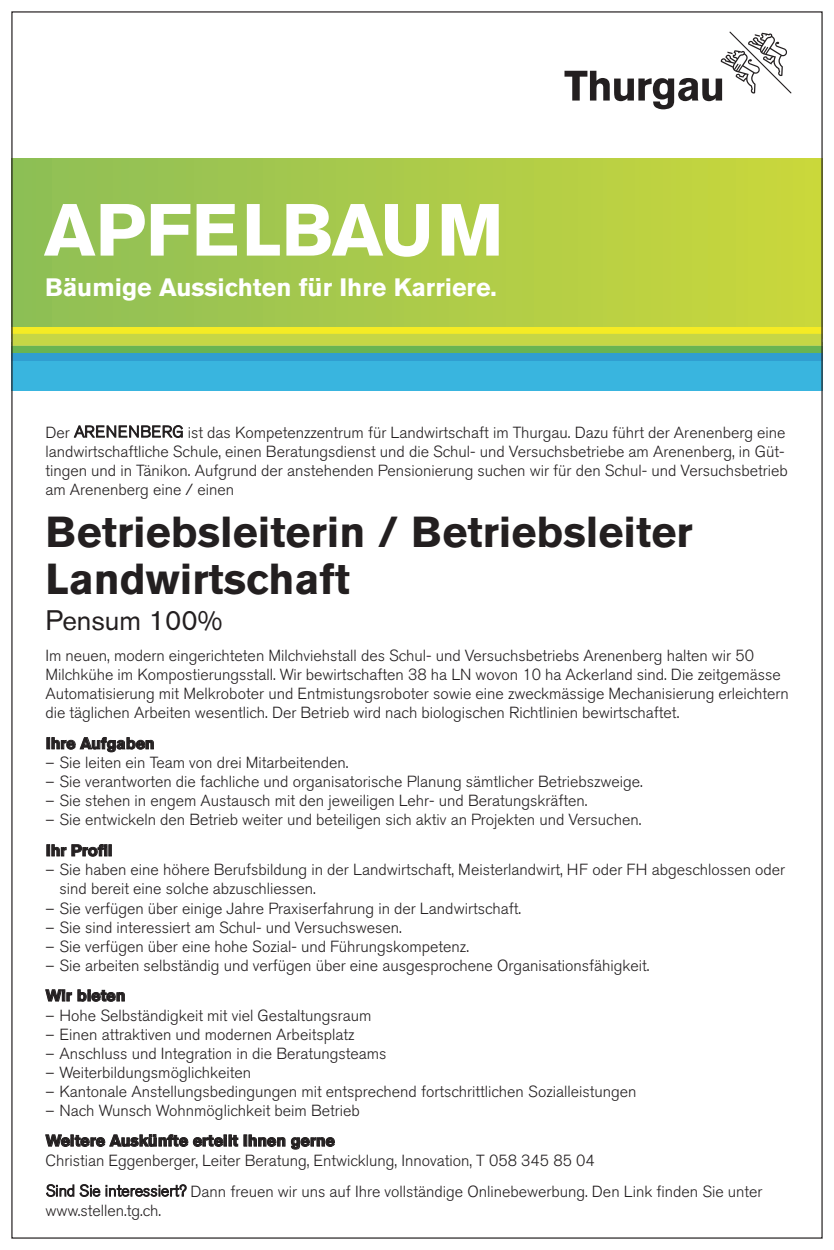
<style>
.page{position:relative;width:834px;height:1250px;background:#fff}
.page>*{position:absolute;margin:0;border:0;box-sizing:border-box;transform-origin:0 0}
.t1{font:700 73px "Akzidenz Grotesk BQ";color:#fff}
.t2{font:700 43px/47px "Akzidenz Grotesk BQ";color:#231f20}
.t3{font:28px "Akzidenz Grotesk BQ";color:#231f20}
.t4{font:700 25px "Akzidenz Grotesk BQ";color:#fff}
.t5{font:300 16px/19px "Akzidenz Grotesk BQ";color:#231f20}
.t6{font:700 16px "Akzidenz Grotesk BQ";letter-spacing:-.005em;color:#231f20}
</style>
<div class="page">
<svg style="left:564px;top:32px;width:227px;height:77px"></svg>
<div style="left:11px;top:357px;width:811px;height:34px;background:#39b5df"></div>
<div style="left:11px;top:349px;width:811px;height:11px;background:#309ed1"></div>
<div style="left:11px;top:342px;width:811px;height:11px;background:#69b452"></div>
<div style="left:11px;top:319px;width:811px;height:19px;background:#f5eb24"></div>
<div style="left:13px;top:334px;width:807px;height:11px;background:#c6d646"></div>
<div style="left:11px;top:159px;width:811px;height:167px;background:linear-gradient(to right,#8dbe57,#cbd73c)"></div>
<h1 class="t1" style="left:44px;top:201px;width:461px">APFELBAUM</h1>
<h3 class="t4" style="left:45px;top:277px;width:453px">Bäumige Aussichten für Ihre Karriere.</h3>
<p class="t5" style="left:45px;top:423px;width:743px">Der ARENENBERG ist das Kompetenzzentrum für Landwirtschaft im Thurgau. Dazu führt der Arenenberg eine landwirtschaftliche Schule, einen Beratungsdienst und die Schul- und Versuchsbetriebe am Arenenberg, in Güt&shy;tingen und in Tänikon. Aufgrund der anstehenden Pensionierung suchen wir für den Schul- und Versuchsbetrieb am Arenenberg eine / einen</p>
<h2 class="t2" style="left:45px;top:511px;width:648px">Betriebsleiterin / Betriebsleiter<br>Landwirtschaft</h2>
<h3 class="t3" style="left:45px;top:610px;width:179px">Pensum 100%</h3>
<p class="t5" style="left:45px;top:647px;width:745px">Im neuen, modern eingerichteten Milchviehstall des Schul- und Versuchsbetriebs Arenenberg halten wir 50<br>Milchkühe im Kompostierungsstall. Wir bewirtschaften 38 ha LN wovon 10 ha Ackerland sind. Die zeitgemässe Automatisierung mit Melkroboter und Entmistungsroboter sowie eine zweckmässige Mechanisierung erleichtern die täglichen Arbeiten wesentlich. Der Betrieb wird nach biologischen Richtlinien bewirtschaftet.</p>
<p class="t6" style="left:46px;top:737px;width:110px">Ihre Aufgaben</p>
<p class="t5" style="left:45px;top:754px;width:305px">– Sie leiten ein Team von drei Mitarbeitenden.</p>
<p class="t5" style="left:45px;top:773px;width:599px">– Sie verantworten die fachliche und organisatorische Planung sämtlicher Betriebszweige.</p>
<p class="t5" style="left:45px;top:792px;width:543px">– Sie stehen in engem Austausch mit den jeweiligen Lehr- und Beratungskräften.</p>
<p class="t5" style="left:45px;top:811px;width:597px">– Sie entwickeln den Betrieb weiter und beteiligen sich aktiv an Projekten und Versuchen.</p>
<p class="t6" style="left:46px;top:844px;width:68px">Ihr Profil</p>
<p class="t5" style="left:60px;top:861px;width:727px;text-indent:-14px">– Sie haben eine höhere Berufsbildung in der Landwirtschaft, Meisterlandwirt, HF oder FH abgeschlossen oder sind bereit eine solche abzuschliessen.</p>
<p class="t5" style="left:45px;top:899px;width:477px">– Sie verfügen über einige Jahre Praxiserfahrung in der Landwirtschaft.</p>
<p class="t5" style="left:45px;top:918px;width:358px">– Sie sind interessiert am Schul- und Versuchswesen.</p>
<p class="t5" style="left:45px;top:937px;width:425px">– Sie verfügen über eine hohe Sozial- und Führungskompetenz.</p>
<p class="t5" style="left:45px;top:956px;width:605px">– Sie arbeiten selbständig und verfügen über eine ausgesprochene Organisationsfähigkeit.</p>
<p class="t6" style="left:46px;top:989px;width:81px">Wir bieten</p>
<p class="t5" style="left:45px;top:1006px;width:328px">– Hohe Selbständigkeit mit viel Gestaltungsraum</p>
<p class="t5" style="left:45px;top:1025px;width:310px">– Einen attraktiven und modernen Arbeitsplatz</p>
<p class="t5" style="left:45px;top:1044px;width:342px">– Anschluss und Integration in die Beratungsteams</p>
<p class="t5" style="left:45px;top:1063px;width:207px">– Weiterbildungsmöglichkeiten</p>
<p class="t5" style="left:45px;top:1082px;width:592px">– Kantonale Anstellungsbedingungen mit entsprechend fortschrittlichen Sozialleistungen</p>
<p class="t5" style="left:45px;top:1101px;width:316px">– Nach Wunsch Wohnmöglichkeit beim Betrieb</p>
<p class="t6" style="left:46px;top:1134px;width:290px">Weitere Auskünfte erteilt Ihnen gerne</p>
<p class="t5" style="left:45px;top:1145px;width:718px;line-height:31px">Christian Eggenberger, Leiter Beratung, Entwicklung, Innovation, T 058 345 85 04<br>Sind Sie interessiert? Dann freuen wir uns auf Ihre vollständige Onlinebewerbung. Den Link finden Sie unter</p>
<p class="t5" style="left:45px;top:1201px;width:117px">www.stellen.tg.ch.</p>
</div>
